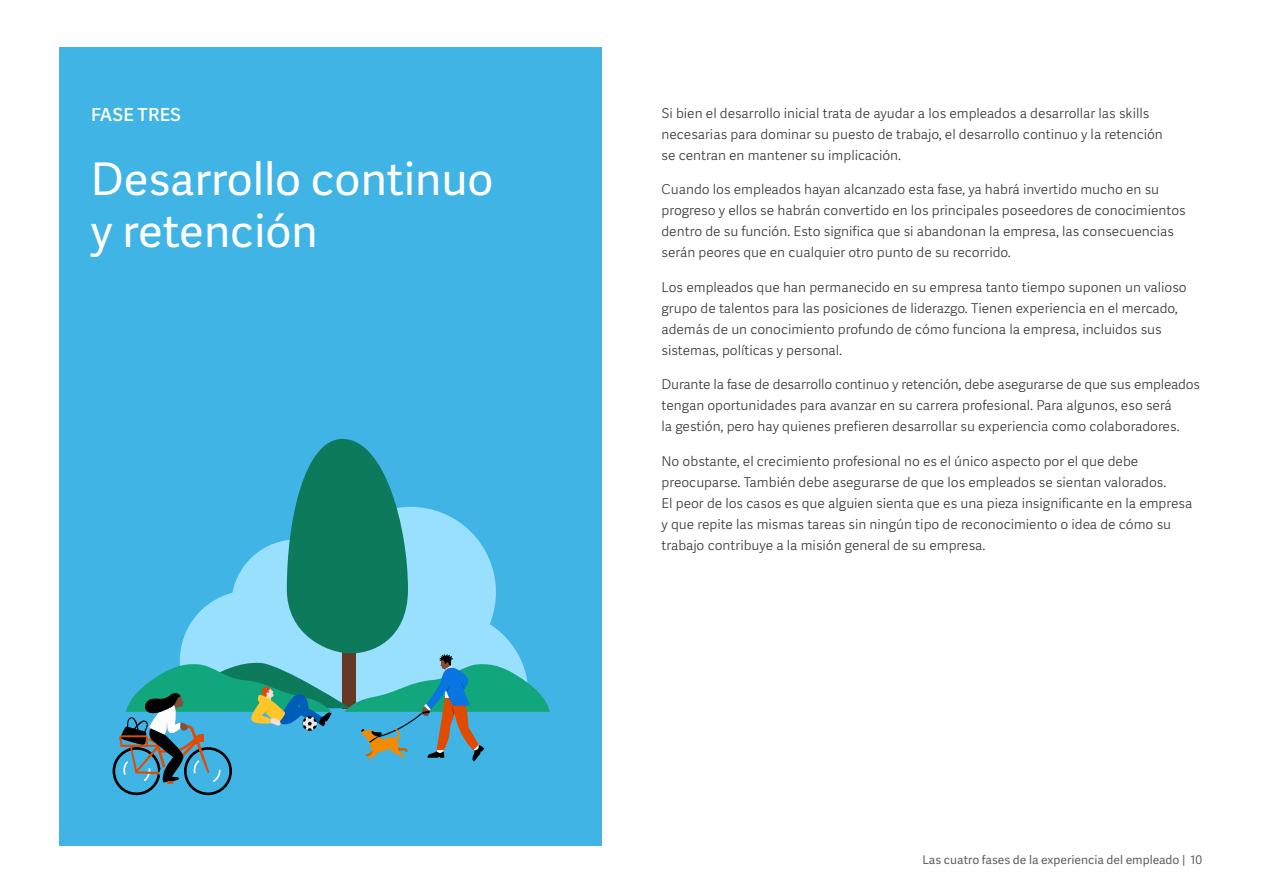
<style>
.page{position:relative;width:1263px;height:893px;background:#fff}
.page>*{position:absolute;margin:0;border:0;box-sizing:border-box;transform-origin:0 0}
.t1{font:45px/52.5px "Workday Adelle Sans";color:#fff}
.t2{font:500 18px "Workday Adelle Sans";letter-spacing:.005em;color:#fff}
.t3{font:300 13.5px/21px "Workday Adelle Sans";color:#333}
.t4{font:12px "Workday Adelle Sans";color:#616161}
</style>
<div class="page">
<div style="left:60px;top:47px;width:542px;height:798px;background:#40b4e5"></div>
<svg style="left:113px;top:439px;width:437px;height:356px"></svg>
<h2 class="t2" style="left:91px;top:104px;width:91px">FASE TRES</h2>
<h1 class="t1" style="left:91px;top:154px;width:404px">Desarrollo continuo y retención</h1>
<p class="t3" style="left:661px;top:103px;width:503px">Si bien el desarrollo inicial trata de ayudar a los empleados a desarrollar las skills necesarias para dominar su puesto de trabajo, el desarrollo continuo y la retención se centran en mantener su implicación.</p>
<p class="t3" style="left:661px;top:179px;width:526px">Cuando los empleados hayan alcanzado esta fase, ya habrá invertido mucho en su progreso y ellos se habrán convertido en los principales poseedores de conocimientos dentro de su función. Esto significa que si abandonan la empresa, las consecuencias serán peores que en cualquier otro punto de su recorrido.</p>
<p class="t3" style="left:661px;top:277px;width:527px">Los empleados que han permanecido en su empresa tanto tiempo suponen un valioso grupo de talentos para las posiciones de liderazgo. Tienen experiencia en el mercado, además de un conocimiento profundo de cómo funciona la empresa, incluidos sus sistemas, políticas y personal.</p>
<p class="t3" style="left:661px;top:374px;width:540px">Durante la fase de desarrollo continuo y retención, debe asegurarse de que sus empleados tengan oportunidades para avanzar en su carrera profesional. Para algunos, eso será<br>la gestión, pero hay quienes prefieren desarrollar su experiencia como colaboradores.</p>
<p class="t3" style="left:661px;top:451px;width:532px">No obstante, el crecimiento profesional no es el único aspecto por el que debe preocuparse. También debe asegurarse de que los empleados se sientan valorados.<br>El peor de los casos es que alguien sienta que es una pieza insignificante en la empresa y que repite las mismas tareas sin ningún tipo de reconocimiento o idea de cómo su trabajo contribuye a la misión general de su empresa.</p>
<p class="t4" style="left:922px;top:853px;width:281px">Las cuatro fases de la experiencia del empleado | 10</p>
</div>
